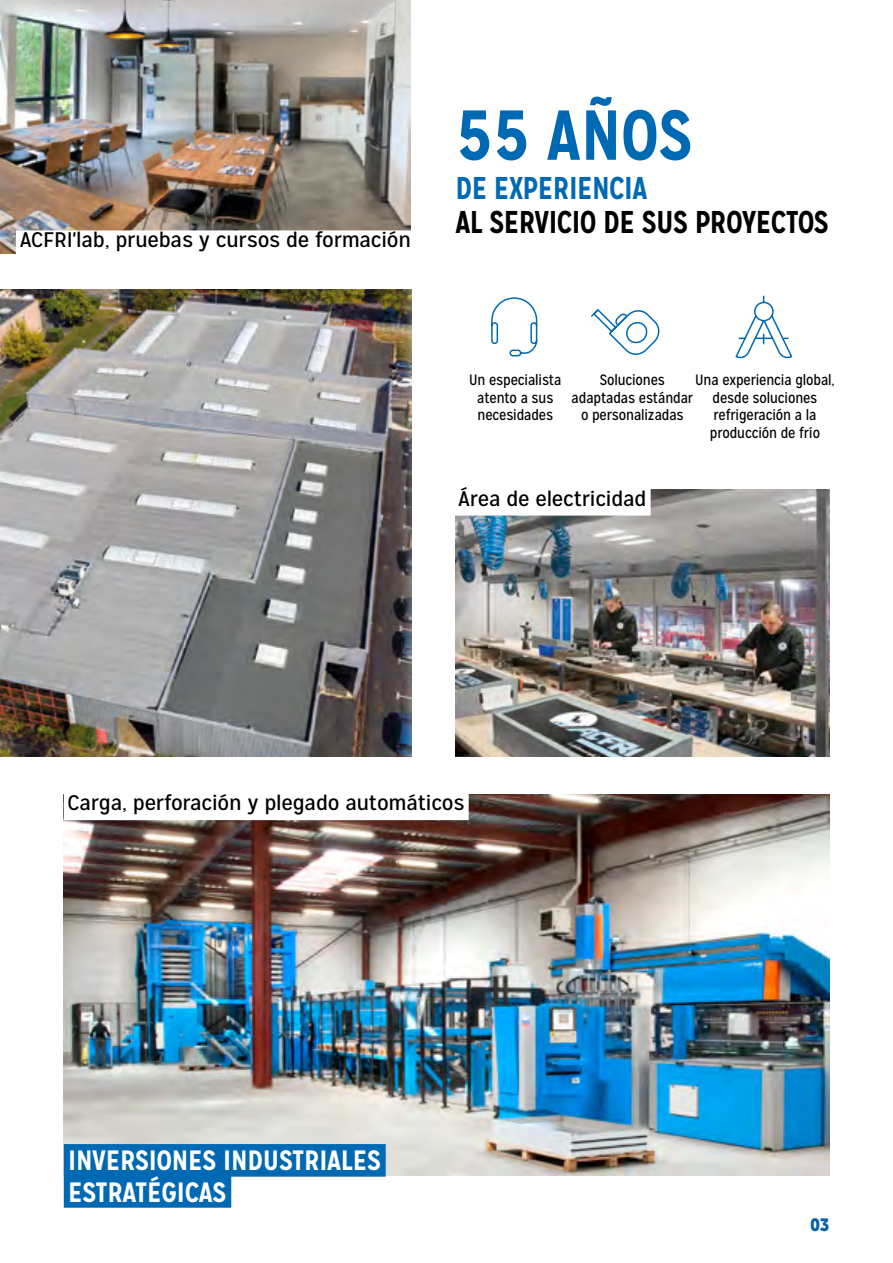
<style>
.page{position:relative;width:893px;height:1263px;background:#fff}
.page>*{position:absolute;margin:0;border:0;box-sizing:border-box;transform-origin:0 0}
.t1{font:700 70.5px "Mission Gothic";letter-spacing:-.01em;color:#0069b4}
.t2{font:700 31.5px "Mission Gothic";letter-spacing:-.02em;color:#000;scale:.95 1}
.t3{font:700 31.5px "Mission Gothic";letter-spacing:-.02em;color:#0069b4;scale:.95 1}
.t4{font:700 27.9px/31px "Mission Gothic";letter-spacing:-.01em;color:#fff}
.t5{font:21px "Mission Gothic";letter-spacing:-.01em;color:#000;scale:1.12 1}
.t6{font:900 18px "Mission Gothic";color:#0563ad}
.t7{font:15px/17.5px "Mission Gothic";letter-spacing:-.01em;color:#000;text-align:center}
</style>
<div class="page">
<img style="left:0;top:0;width:410px;height:253px">
<img style="left:0;top:289px;width:411px;height:467px">
<img style="left:64px;top:794px;width:765px;height:381px">
<img style="left:455px;top:490px;width:374px;height:266px">
<svg style="left:735px;top:295px;width:58px;height:64px"></svg>
<svg style="left:591px;top:309px;width:69px;height:46px"></svg>
<svg style="left:491px;top:297px;width:47px;height:60px"></svg>
<div style="left:64px;top:1144px;width:322px;height:33px;background:#0069b4"></div>
<div style="left:64px;top:1175px;width:167px;height:33px;background:#0069b4"></div>
<div style="left:64px;top:793px;width:405px;height:27px;background:#fff"></div>
<div style="left:454px;top:489px;width:197px;height:27px;background:#fff"></div>
<div style="left:16px;top:230px;width:399px;height:27px;background:#fff"></div>
<h3 class="t5" style="left:20px;top:227px;width:351px">ACFRI'lab, pruebas y cursos de formación</h3>
<h1 class="t1" style="left:455px;top:91px;width:239px">55 AÑOS</h1>
<h2 class="t3" style="left:455px;top:168px;width:203px">DE EXPERIENCIA</h2>
<h2 class="t2" style="left:455px;top:202px;width:394px">AL SERVICIO DE SUS PROYECTOS</h2>
<p class="t7" style="left:469px;top:371px;width:94px">Un especialista atento a sus necesidades</p>
<p class="t7" style="left:572px;top:371px;width:123px">Soluciones adaptadas estándar o personalizadas</p>
<p class="t7" style="left:695px;top:371px;width:141px">Una experiencia global, desde soluciones refrigeración a la producción de frío</p>
<h3 class="t5" style="left:458px;top:486px;width:170px">Área de electricidad</h3>
<h3 class="t5" style="left:68px;top:790px;width:356px">Carga, perforación y plegado automáticos</h3>
<h3 class="t4" style="left:68px;top:1145px;width:314px">INVERSIONES INDUSTRIALES<br>ESTRATÉGICAS</h3>
<p class="t6" style="left:810px;top:1213px;width:20px">03</p>
</div>
